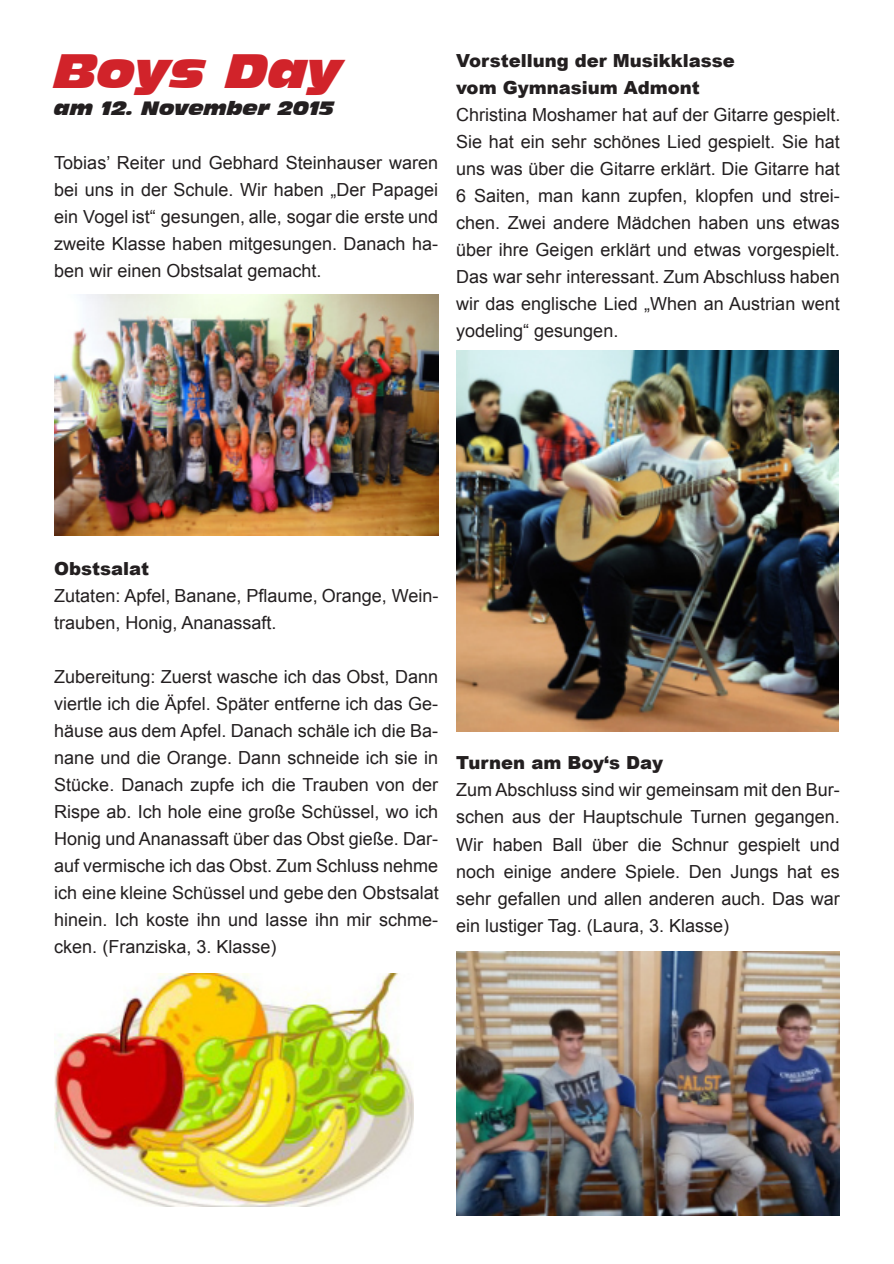
<style>
.page{position:relative;width:894px;height:1264px;background:#fff}
.page>*{position:absolute;margin:0;border:0;box-sizing:border-box;transform-origin:0 0}
.t1{font:italic 45px "Incised 901 BT Nord";color:#d1232a}
.t2{font:18px/27px "Arial";color:#231f20;text-align:justify}
.t3{font:900 18px/27px "Arial";color:#231f20}
.t4{font:italic 18px "Incised 901 BT Nord";color:#231f20}
</style>
<div class="page">
<img style="left:456px;top:951px;width:383px;height:264px">
<img style="left:456px;top:350px;width:382px;height:381px">
<img style="left:54px;top:294px;width:384px;height:241px">
<img style="left:54px;top:973px;width:359px;height:232px">
<h1 class="t1" style="left:54px;top:54px;width:289px">Boys Day</h1>
<p class="t4" style="left:54px;top:102px;width:281px">am 12. November 2015</p>
<p class="t2" style="left:54px;top:151px;width:385px">Tobias’ Reiter und Gebhard Steinhauser waren bei uns in der Schule. Wir haben „Der Papagei ein Vogel ist“ gesungen, alle, sogar die erste und zweite Klasse haben mitgesungen. Danach ha&shy;ben wir einen Obstsalat gemacht.</p>
<p class="t3" style="left:456px;top:49px;width:280px">Vorstellung der Musikklasse vom Gymnasium Admont</p>
<p class="t2" style="left:456px;top:103px;width:386px">Christina Moshamer hat auf der Gitarre gespielt.<br>Sie hat ein sehr schönes Lied gespielt. Sie hat uns was über die Gitarre erklärt. Die Gitarre hat 6 Saiten, man kann zupfen, klopfen und strei&shy;chen. Zwei andere Mädchen haben uns etwas über ihre Geigen erklärt und etwas vorgespielt.<br>Das war sehr interessant. Zum Abschluss haben wir das englische Lied „When an Austrian went yodeling“ gesungen.</p>
<p class="t3" style="left:54px;top:556px;width:96px">Obstsalat</p>
<p class="t2" style="left:54px;top:583px;width:385px">Zutaten: Apfel, Banane, Pflaume, Orange, Wein&shy;trauben, Honig, Ananassaft.</p>
<p class="t2" style="left:54px;top:664px;width:386px">Zubereitung: Zuerst wasche ich das Obst, Dann viertle ich die Äpfel. Später entferne ich das Ge&shy;häuse aus dem Apfel. Danach schäle ich die Ba&shy;nane und die Orange. Dann schneide ich sie in Stücke. Danach zupfe ich die Trauben von der Rispe ab. Ich hole eine große Schüssel, wo ich Honig und Ananassaft über das Obst gieße. Dar&shy;auf vermische ich das Obst. Zum Schluss nehme ich eine kleine Schüssel und gebe den Obstsalat hinein. Ich koste ihn und lasse ihn mir schme&shy;cken. (Franziska, 3. Klasse)</p>
<p class="t3" style="left:456px;top:751px;width:208px">Turnen am Boy‘s Day</p>
<p class="t2" style="left:456px;top:778px;width:385px">Zum Abschluss sind wir gemeinsam mit den Bur&shy;schen aus der Hauptschule Turnen gegangen.<br>Wir haben Ball über die Schnur gespielt und noch einige andere Spiele. Den Jungs hat es sehr gefallen und allen anderen auch. Das war ein lustiger Tag. (Laura, 3. Klasse)</p>
</div>
